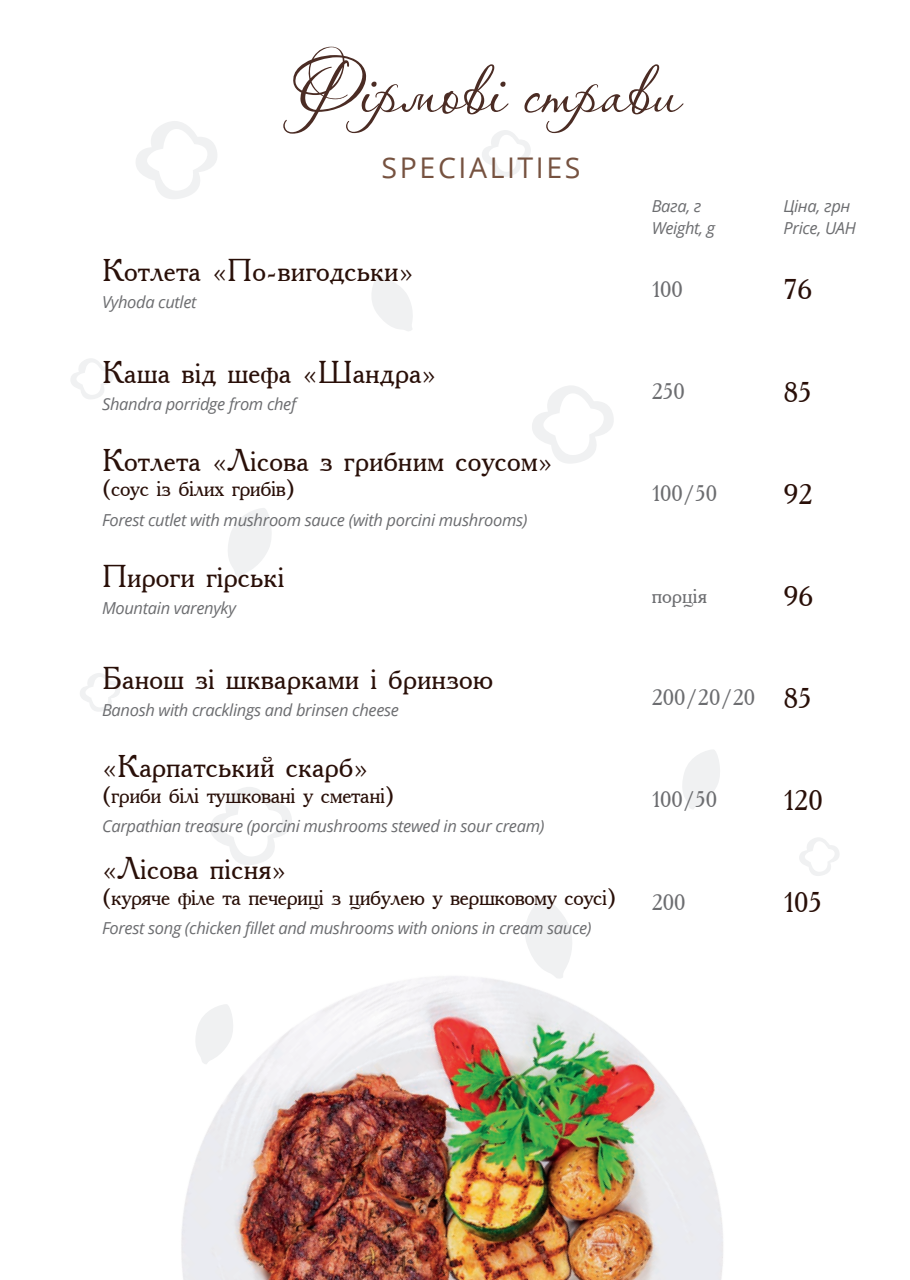
<style>
.page{position:relative;width:910px;height:1280px;background:#fff}
.page>*{position:absolute;margin:0;border:0;box-sizing:border-box;transform-origin:0 0}
.Заголовок{font:63px "Aquarelle";color:#4b2c24}
.Старава_заголовок{font:31.5px "Uk Academy";color:#290f08}
.Ціна{font:28.5px "Uk Academy";color:#290f08}
.ЗАГОЛОВОК_АНГ{font:28.5px "Open Sans";letter-spacing:.09em;color:#765240}
.склад{font:24px "Uk Academy";letter-spacing:-.02em;color:#290f08}
.ГРАМИ{font:22.5px "Uk Academy";color:#6c6d70}
.АНГ_ВЕРСІЯ{font:italic 16.5px "Open Sans";letter-spacing:-.02em;color:#6c6d70}
</style>
<div class="page">
<svg style="left:372px;top:277px;width:41px;height:54px"></svg>
<svg style="left:228px;top:508px;width:44px;height:70px"></svg>
<svg style="left:682px;top:750px;width:38px;height:59px"></svg>
<svg style="left:71px;top:358px;width:42px;height:41px"></svg>
<svg style="left:80px;top:673px;width:40px;height:39px"></svg>
<svg style="left:807px;top:837px;width:32px;height:22px"></svg>
<svg style="left:532px;top:386px;width:82px;height:78px"></svg>
<svg style="left:136px;top:121px;width:81px;height:78px"></svg>
<svg style="left:210px;top:787px;width:82px;height:61px"></svg>
<svg style="left:482px;top:130px;width:49px;height:47px"></svg>
<img style="left:181px;top:848px;width:656px;height:432px">
<p class="Заголовок" style="left:281px;top:53px;width:402px">Фірмові страви</p>
<p class="ЗАГОЛОВОК_АНГ" style="left:382px;top:148px;width:200px">SPECIALITIES</p>
<p class="АНГ_ВЕРСІЯ" style="left:652px;top:194px;width:51px">Вага, г</p>
<p class="АНГ_ВЕРСІЯ" style="left:652px;top:216px;width:65px">Weight, g</p>
<p class="АНГ_ВЕРСІЯ" style="left:783px;top:194px;width:68px">Ціна, грн</p>
<p class="АНГ_ВЕРСІЯ" style="left:783px;top:216px;width:74px">Price, UAH</p>
<p class="Старава_заголовок" style="left:102px;top:250px;width:313px">Котлета «По-вигодськи»</p>
<p class="АНГ_ВЕРСІЯ" style="left:102px;top:290px;width:96px">Vyhoda cutlet</p>
<p class="Старава_заголовок" style="left:102px;top:352px;width:336px">Каша від шефа «Шандра»</p>
<p class="АНГ_ВЕРСІЯ" style="left:102px;top:392px;width:196px">Shandra porridge from chef</p>
<p class="Старава_заголовок" style="left:102px;top:440px;width:453px">Котлета «Лісова з грибним соусом»</p>
<p class="склад" style="left:102px;top:473px;width:194px">(соус із білих грибів)</p>
<p class="АНГ_ВЕРСІЯ" style="left:102px;top:509px;width:427px">Forest cutlet with mushroom sauce (with porcini mushrooms)</p>
<p class="Старава_заголовок" style="left:102px;top:556px;width:184px">Пироги гірські</p>
<p class="АНГ_ВЕРСІЯ" style="left:102px;top:597px;width:135px">Mountain varenyky</p>
<p class="Старава_заголовок" style="left:102px;top:658px;width:392px">Банош зі шкварками і бринзою</p>
<p class="АНГ_ВЕРСІЯ" style="left:102px;top:699px;width:298px">Banosh with cracklings and brinsen cheese</p>
<p class="Старава_заголовок" style="left:102px;top:746px;width:268px">«Карпатський скарб»</p>
<p class="склад" style="left:102px;top:779px;width:294px">(гриби білі тушковані у сметані)</p>
<p class="АНГ_ВЕРСІЯ" style="left:102px;top:815px;width:444px">Carpathian treasure (porcini mushrooms stewed in sour cream)</p>
<p class="Старава_заголовок" style="left:102px;top:848px;width:186px">«Лісова пісня»</p>
<p class="склад" style="left:102px;top:881px;width:516px">(куряче філе та печериці з цибулею у вершковому соусі)</p>
<p class="АНГ_ВЕРСІЯ" style="left:102px;top:917px;width:491px">Forest song (chicken fillet and mushrooms with onions in cream sauce)</p>
<p class="ГРАМИ" style="left:652px;top:275px;width:33px">100</p>
<p class="Ціна" style="left:783px;top:272px;width:30px">76</p>
<p class="ГРАМИ" style="left:652px;top:377px;width:35px">250</p>
<p class="Ціна" style="left:783px;top:374px;width:30px">85</p>
<p class="ГРАМИ" style="left:652px;top:479px;width:67px">100/50</p>
<p class="Ціна" style="left:783px;top:476px;width:31px">92</p>
<p class="ГРАМИ" style="left:652px;top:581px;width:57px">порція</p>
<p class="Ціна" style="left:783px;top:578px;width:31px">96</p>
<p class="ГРАМИ" style="left:652px;top:684px;width:105px">200/20/20</p>
<p class="Ціна" style="left:783px;top:680px;width:30px">85</p>
<p class="ГРАМИ" style="left:652px;top:786px;width:67px">100/50</p>
<p class="Ціна" style="left:783px;top:782px;width:41px">120</p>
<p class="ГРАМИ" style="left:652px;top:888px;width:35px">200</p>
<p class="Ціна" style="left:783px;top:884px;width:40px">105</p>
</div>
